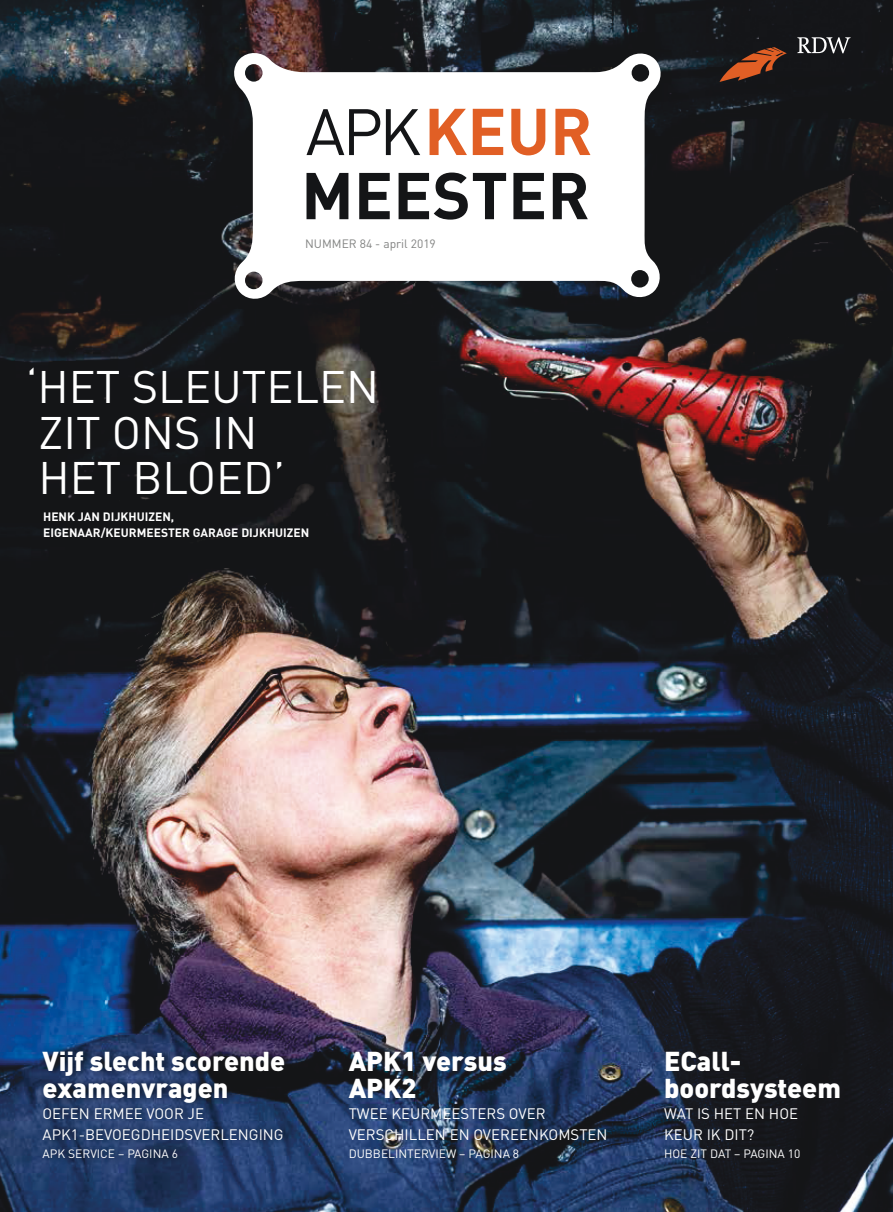
<style>
.page{position:relative;width:893px;height:1212px;background:#fff}
.page>*{position:absolute;margin:0;border:0;box-sizing:border-box;transform-origin:0 0}
.t1{font:700 64.95px "DIN";color:#e15f25}
.t2{font:45px/45px "DIN";color:#fff}
.t3{font:900 27px/27px "DIN";color:#fff}
.t4{font:15px/21px "DIN";color:#fff}
.t5{font:12px "DIN";color:#fff}
.t6{font:700 12px/16.5px "DIN";color:#fff}
.t7{font:12px "DIN";color:#828382}
</style>
<div class="page">
<img style="left:0;top:0;width:893px;height:1212px">
<svg style="left:232px;top:51px;width:431px;height:250px"></svg>
<svg style="left:719px;top:47px;width:68px;height:35px"></svg>
<svg style="left:797px;top:37px;width:53px;height:16px"></svg>
<img style="left:39px;top:1043px;width:257px;height:123px">
<svg style="left:306px;top:173px;width:42px;height:46px"></svg>
<svg style="left:359px;top:173px;width:31px;height:46px"></svg>
<svg style="left:399px;top:173px;width:107px;height:47px"></svg>
<svg style="left:513px;top:173px;width:31px;height:46px"></svg>
<svg style="left:553px;top:173px;width:35px;height:46px"></svg>
<svg style="left:306px;top:109px;width:74px;height:46px"></svg>
<svg style="left:386px;top:109px;width:34px;height:46px"></svg>
<h1 class="t1" style="left:424px;top:109px;width:170px">KEUR</h1>
<p class="t7" style="left:305px;top:239px;width:132px">NUMMER 84 - april 2019</p>
<h2 class="t2" style="left:26px;top:370px;width:355px">‘HET SLEUTELEN<br>ZIT ONS IN<br>HET BLOED’</h2>
<p class="t6" style="left:43px;top:509px;width:268px">HENK JAN DIJKHUIZEN,<br>EIGENAAR/KEURMEESTER GARAGE DIJKHUIZEN</p>
<h3 class="t3" style="left:43px;top:1050px;width:244px">Vijf slecht scorende examenvragen</h3>
<p class="t4" style="left:43px;top:1105px;width:243px">OEFEN ERMEE VOOR JE<br>APK1-BEVOEGDHEIDSVERLENGING</p>
<p class="t5" style="left:43px;top:1149px;width:137px">APK SERVICE – PAGINA 6</p>
<h3 class="t3" style="left:349px;top:1050px;width:160px">APK1 versus<br>APK2</h3>
<p class="t4" style="left:349px;top:1105px;width:260px">TWEE KEURMEESTERS OVER<br>VERSCHILLEN EN OVEREENKOMSTEN</p>
<p class="t5" style="left:349px;top:1149px;width:172px">DUBBELINTERVIEW – PAGINA 8</p>
<h3 class="t3" style="left:664px;top:1050px;width:178px">ECall&shy;boordsysteem</h3>
<p class="t4" style="left:664px;top:1105px;width:135px">WAT IS HET EN HOE<br>KEUR IK DIT?</p>
<p class="t5" style="left:664px;top:1149px;width:138px">HOE ZIT DAT – PAGINA 10</p>
</div>
